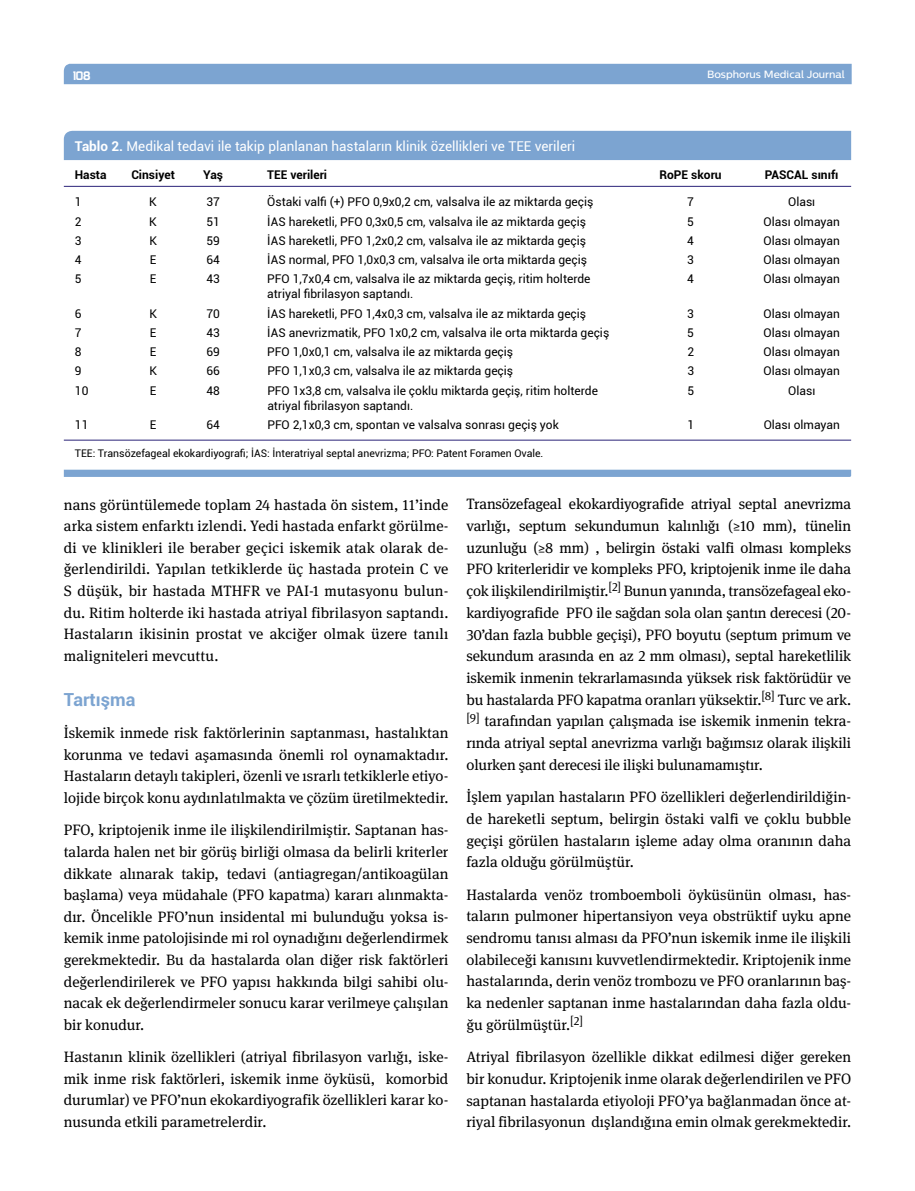
<style>
.page{position:relative;width:915px;height:1191px;background:#fff}
.page>*{position:absolute;margin:0;border:0;box-sizing:border-box;transform-origin:0 0}
.t1{font:700 18px "Roboto";color:#7ca4d1}
.t2{font:15px/21.8px "DG Meta Serif Science";color:#000;text-align:justify}
.t3{font:13.5px "Roboto";color:#fff}
.t4{font:12px "Roboto";color:#000}
.t5{font:700 12px "Roboto";color:#000}
.t6{font:12px "Prototype";color:#fff}
.t7{font:10.5px "Roboto";color:#000}
.t8{font:500 10.5px "Centrale Sans";color:#fff}
.s1{font-weight:700}
</style>
<div class="page">
<div style="left:64px;top:64px;width:787px;height:20px;background:#7ca4d1"></div>
<div style="left:64px;top:131px;width:786px;height:29px;background:#7ca4d1"></div>
<svg style="left:64px;top:470px;width:786px;height:7px;background:#7da4d1"></svg>
<hr style="left:64px;top:186px;width:786px;height:1px;background:#2a2278">
<hr style="left:64px;top:440px;width:786px;height:1px;background:#2a2278">
<p class="t6" style="left:73px;top:68px;width:19px">108</p>
<p class="t8" style="left:707px;top:68px;width:139px">Bosphorus Medical Journal</p>
<p class="t3" style="left:75px;top:137px;width:501px"><span class="s1">Tablo 2.</span> Medikal tedavi ile takip planlanan hastaların klinik özellikleri ve TEE verileri</p>
<p class="t5" style="left:75px;top:166px;width:33px">Hasta</p>
<p class="t5" style="left:131px;top:166px;width:45px">Cinsiyet</p>
<p class="t5" style="left:203px;top:166px;width:21px">Yaş</p>
<p class="t5" style="left:267px;top:166px;width:61px">TEE verileri</p>
<p class="t5" style="left:659px;top:166px;width:64px">RoPE skoru</p>
<p class="t5" style="left:764px;top:166px;width:75px">PASCAL sınıfı</p>
<p class="t4" style="left:75px;top:194px;width:8px">1</p>
<p class="t4" style="left:149px;top:194px;width:9px">K</p>
<p class="t4" style="left:206px;top:194px;width:15px">37</p>
<p class="t4" style="left:267px;top:194px;width:327px">Östaki valfi (+) PFO 0,9x0,2 cm, valsalva ile az miktarda geçiş</p>
<p class="t4" style="left:687px;top:194px;width:8px">7</p>
<p class="t4" style="left:787px;top:194px;width:29px">Olası</p>
<p class="t4" style="left:75px;top:213px;width:8px">2</p>
<p class="t4" style="left:149px;top:213px;width:9px">K</p>
<p class="t4" style="left:206px;top:213px;width:15px">51</p>
<p class="t4" style="left:267px;top:213px;width:320px">İAS hareketli, PFO 0,3x0,5 cm, valsalva ile az miktarda geçiş</p>
<p class="t4" style="left:687px;top:213px;width:8px">5</p>
<p class="t4" style="left:763px;top:213px;width:78px">Olası olmayan</p>
<p class="t4" style="left:75px;top:232px;width:8px">3</p>
<p class="t4" style="left:149px;top:232px;width:9px">K</p>
<p class="t4" style="left:206px;top:232px;width:15px">59</p>
<p class="t4" style="left:267px;top:232px;width:320px">İAS hareketli, PFO 1,2x0,2 cm, valsalva ile az miktarda geçiş</p>
<p class="t4" style="left:687px;top:232px;width:8px">4</p>
<p class="t4" style="left:763px;top:232px;width:78px">Olası olmayan</p>
<p class="t4" style="left:75px;top:251px;width:8px">4</p>
<p class="t4" style="left:150px;top:251px;width:8px">E</p>
<p class="t4" style="left:206px;top:251px;width:15px">64</p>
<p class="t4" style="left:267px;top:251px;width:321px">İAS normal, PFO 1,0x0,3 cm, valsalva ile orta miktarda geçiş</p>
<p class="t4" style="left:687px;top:251px;width:8px">3</p>
<p class="t4" style="left:763px;top:251px;width:78px">Olası olmayan</p>
<p class="t4" style="left:75px;top:271px;width:8px">5</p>
<p class="t4" style="left:150px;top:271px;width:8px">E</p>
<p class="t4" style="left:206px;top:271px;width:15px">43</p>
<p class="t4" style="left:267px;top:271px;width:324px">PFO 1,7x0,4 cm, valsalva ile az miktarda geçiş, ritim holterde</p>
<p class="t4" style="left:687px;top:271px;width:8px">4</p>
<p class="t4" style="left:763px;top:271px;width:78px">Olası olmayan</p>
<p class="t4" style="left:267px;top:286px;width:147px">atriyal fibrilasyon saptandı.</p>
<p class="t4" style="left:75px;top:305px;width:8px">6</p>
<p class="t4" style="left:149px;top:305px;width:9px">K</p>
<p class="t4" style="left:206px;top:305px;width:15px">70</p>
<p class="t4" style="left:267px;top:305px;width:320px">İAS hareketli, PFO 1,4x0,3 cm, valsalva ile az miktarda geçiş</p>
<p class="t4" style="left:687px;top:305px;width:8px">3</p>
<p class="t4" style="left:763px;top:305px;width:78px">Olası olmayan</p>
<p class="t4" style="left:75px;top:324px;width:8px">7</p>
<p class="t4" style="left:150px;top:324px;width:8px">E</p>
<p class="t4" style="left:206px;top:324px;width:15px">43</p>
<p class="t4" style="left:267px;top:324px;width:343px">İAS anevrizmatik, PFO 1x0,2 cm, valsalva ile orta miktarda geçiş</p>
<p class="t4" style="left:687px;top:324px;width:8px">5</p>
<p class="t4" style="left:763px;top:324px;width:78px">Olası olmayan</p>
<p class="t4" style="left:75px;top:343px;width:8px">8</p>
<p class="t4" style="left:150px;top:343px;width:8px">E</p>
<p class="t4" style="left:206px;top:343px;width:15px">69</p>
<p class="t4" style="left:267px;top:343px;width:247px">PFO 1,0x0,1 cm, valsalva ile az miktarda geçiş</p>
<p class="t4" style="left:687px;top:343px;width:8px">2</p>
<p class="t4" style="left:763px;top:343px;width:78px">Olası olmayan</p>
<p class="t4" style="left:75px;top:363px;width:8px">9</p>
<p class="t4" style="left:149px;top:363px;width:9px">K</p>
<p class="t4" style="left:206px;top:363px;width:15px">66</p>
<p class="t4" style="left:267px;top:363px;width:247px">PFO 1,1x0,3 cm, valsalva ile az miktarda geçiş</p>
<p class="t4" style="left:687px;top:363px;width:8px">3</p>
<p class="t4" style="left:763px;top:363px;width:78px">Olası olmayan</p>
<p class="t4" style="left:75px;top:382px;width:15px">10</p>
<p class="t4" style="left:150px;top:382px;width:8px">E</p>
<p class="t4" style="left:206px;top:382px;width:15px">48</p>
<p class="t4" style="left:267px;top:382px;width:332px">PFO 1x3,8 cm, valsalva ile çoklu miktarda geçiş, ritim holterde</p>
<p class="t4" style="left:687px;top:382px;width:8px">5</p>
<p class="t4" style="left:788px;top:382px;width:29px">Olası</p>
<p class="t4" style="left:267px;top:397px;width:147px">atriyal fibrilasyon saptandı.</p>
<p class="t4" style="left:75px;top:416px;width:15px">11</p>
<p class="t4" style="left:150px;top:416px;width:8px">E</p>
<p class="t4" style="left:206px;top:416px;width:15px">64</p>
<p class="t4" style="left:267px;top:416px;width:293px">PFO 2,1x0,3 cm, spontan ve valsalva sonrası geçiş yok</p>
<p class="t4" style="left:687px;top:416px;width:8px">1</p>
<p class="t4" style="left:763px;top:416px;width:78px">Olası olmayan</p>
<p class="t7" style="left:75px;top:446px;width:470px">TEE: Transözefageal ekokardiyografi; İAS: İnteratriyal septal anevrizma; PFO: Patent Foramen Ovale.</p>
<p class="t2" style="left:64px;top:493px;width:386px">nans görüntülemede toplam 24 hastada ön sistem, 11’inde arka sistem enfarktı izlendi. Yedi hastada enfarkt görülme&shy;di ve klinikleri ile beraber geçici iskemik atak olarak de&shy;ğerlendirildi. Yapılan tetkiklerde üç hastada protein C ve S düşük, bir hastada MTHFR ve PAI-1 mutasyonu bulun&shy;du. Ritim holterde iki hastada atriyal fibrilasyon saptandı.<br>Hastaların ikisinin prostat ve akciğer olmak üzere tanılı maligniteleri mevcuttu.</p>
<p class="t1" style="left:64px;top:687px;width:73px">Tartışma</p>
<p class="t2" style="left:64px;top:722px;width:386px">İskemik inmede risk faktörlerinin saptanması, hastalıktan korunma ve tedavi aşamasında önemli rol oynamaktadır.<br>Hastaların detaylı takipleri, özenli ve ısrarlı tetkiklerle etiyo&shy;lojide birçok konu aydınlatılmakta ve çözüm üretilmektedir.</p>
<p class="t2" style="left:64px;top:819px;width:386px">PFO, kriptojenik inme ile ilişkilendirilmiştir. Saptanan has&shy;talarda halen net bir görüş birliği olmasa da belirli kriterler dikkate alınarak takip, tedavi (antiagregan/antikoagülan başlama) veya müdahale (PFO kapatma) kararı alınmakta&shy;dır. Öncelikle PFO’nun insidental mi bulunduğu yoksa is&shy;kemik inme patolojisinde mi rol oynadığını değerlendirmek gerekmektedir. Bu da hastalarda olan diğer risk faktörleri değerlendirilerek ve PFO yapısı hakkında bilgi sahibi olu&shy;nacak ek değerlendirmeler sonucu karar verilmeye çalışılan bir konudur.</p>
<p class="t2" style="left:64px;top:1046px;width:386px">Hastanın klinik özellikleri (atriyal fibrilasyon varlığı, iske&shy;mik inme risk faktörleri, iskemik inme öyküsü, komorbid durumlar) ve PFO’nun ekokardiyografik özellikleri karar ko&shy;nusunda etkili parametrelerdir.</p>
<p class="t2" style="left:466px;top:493px;width:386px">Transözefageal ekokardiyografide atriyal septal anevrizma varlığı, septum sekundumun kalınlığı (≥10 mm), tünelin uzunluğu (≥8 mm) , belirgin östaki valfi olması kompleks PFO kriterleridir ve kompleks PFO, kriptojenik inme ile daha çok ilişkilendirilmiştir.<sup>[2]</sup> Bunun yanında, transözefageal eko&shy;kardiyografide PFO ile sağdan sola olan şantın derecesi (20- 30’dan fazla bubble geçişi), PFO boyutu (septum primum ve sekundum arasında en az 2 mm olması), septal hareketlilik iskemik inmenin tekrarlamasında yüksek risk faktörüdür ve bu hastalarda PFO kapatma oranları yüksektir.<sup>[8]</sup> Turc ve ark. <sup>[9]</sup> tarafından yapılan çalışmada ise iskemik inmenin tekra&shy;rında atriyal septal anevrizma varlığı bağımsız olarak ilişkili olurken şant derecesi ile ilişki bulunamamıştır.</p>
<p class="t2" style="left:466px;top:786px;width:386px">İşlem yapılan hastaların PFO özellikleri değerlendirildiğin&shy;de hareketli septum, belirgin östaki valfi ve çoklu bubble geçişi görülen hastaların işleme aday olma oranının daha fazla olduğu görülmüştür.</p>
<p class="t2" style="left:466px;top:883px;width:386px">Hastalarda venöz tromboemboli öyküsünün olması, has&shy;taların pulmoner hipertansiyon veya obstrüktif uyku apne sendromu tanısı alması da PFO’nun iskemik inme ile ilişkili olabileceği kanısını kuvvetlendirmektedir. Kriptojenik inme hastalarında, derin venöz trombozu ve PFO oranlarının baş&shy;ka nedenler saptanan inme hastalarından daha fazla oldu&shy;ğu görülmüştür.<sup>[2]</sup></p>
<p class="t2" style="left:466px;top:1045px;width:386px">Atriyal fibrilasyon özellikle dikkat edilmesi diğer gereken bir konudur. Kriptojenik inme olarak değerlendirilen ve PFO saptanan hastalarda etiyoloji PFO’ya bağlanmadan önce at&shy;riyal fibrilasyonun dışlandığına emin olmak gerekmektedir.</p>
</div>
